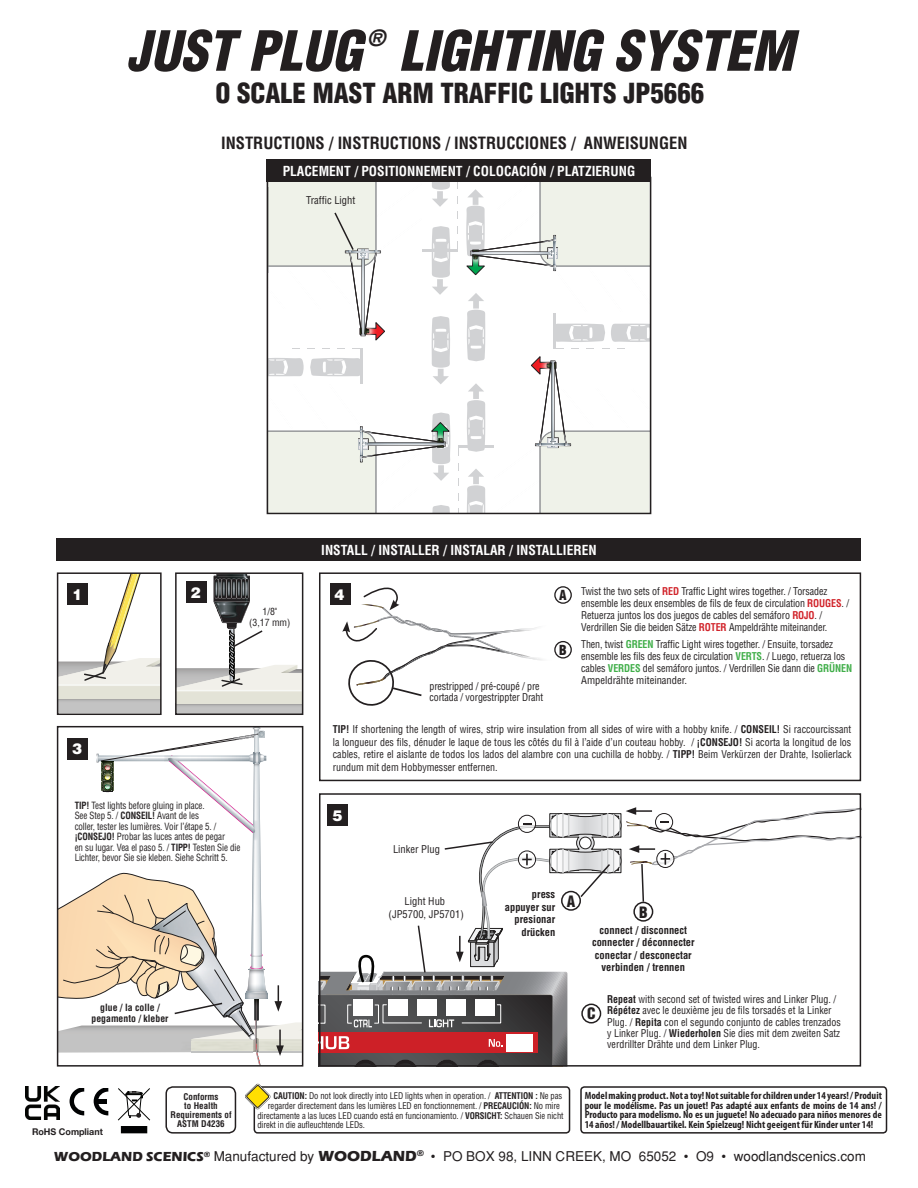
<style>
.page{position:relative;width:918px;height:1188px;background:#fff}
.page>*{position:absolute;margin:0;border:0;box-sizing:border-box;transform-origin:0 0}
.t1{font:italic 900 condensed 54px "Helvetica";color:#231f20}
.t2{font:900 condensed 27px "Helvetica";color:#231f20}
.t3{font:italic 900 condensed 21.9px "Helvetica";color:#231f20}
.t4{font:700 condensed 16.5px "Helvetica";color:#231f20}
.t5{font:900 condensed 15.3px "Helvetica";color:#231f20}
.t6{font:900 15px "Helvetica";color:#fff}
.t7{font:13.5px "Helvetica";color:#231f20}
.t8{font:700 condensed 13.5px "Helvetica";color:#fff}
.t9{font:900 condensed 13.5px "Helvetica";color:#231f20}
.t10{font:condensed 10.5px/12px "Helvetica";letter-spacing:-.01em;color:#231f20;scale:.95 1}
.t11{font:700 condensed 10.5px/9.8px "Myriad Pro";color:#231f20;text-align:justify}
.t12{font:700 condensed 10.5px/12.6px "Helvetica";color:#231f20;text-align:right}
.t13{font:condensed 10.5px/12.6px "Helvetica";letter-spacing:-.01em;color:#231f20;text-align:center}
.t14{font:condensed 9.75px/10.5px "Helvetica";letter-spacing:-.01em;color:#231f20;scale:.92 1}
.t15{font:700 condensed 9.75px/10.5px "Helvetica";color:#231f20;text-align:center}
.t16{font:condensed 9.75px/10.5px "Helvetica";letter-spacing:-.01em;color:#231f20;text-align:center}
.t17{font:700 9.3px "Helvetica Neue";color:#231f20}
.t18{font:condensed 9px "Helvetica";letter-spacing:-.01em;color:#231f20;scale:.95 1}
.t19{font:700 condensed 9px/9px "Helvetica";color:#231f20;text-align:center}
.s1{font-weight:700}
.s2{font-weight:900;font-size:13.5px}
.s3{font-weight:700;color:#d1232a}
.s4{font-weight:700;color:#40ae49}
.s5{font-family:"Eras ITC";font-weight:700}
.s6{font-family:"Eras ITC";font-weight:700;font-size:15px}
</style>
<div class="page">
<div style="left:57px;top:538px;width:804px;height:23px;background:#231f20"></div>
<div style="left:328px;top:804px;width:20px;height:22px;background:#231f20"></div>
<svg style="left:319px;top:807px;width:542px;height:260px"></svg>
<div style="left:319px;top:572px;width:542px;height:209px;border:2px solid #231f20"></div>
<div style="left:554px;top:586px;width:18px;height:18px;border:1px solid #231f20;border-radius:50%"></div>
<div style="left:554px;top:641px;width:18px;height:18px;border:1px solid #231f20;border-radius:50%"></div>
<svg style="left:342px;top:583px;width:215px;height:123px"></svg>
<div style="left:330px;top:583px;width:20px;height:22px;background:#231f20"></div>
<div style="left:175px;top:572px;width:128px;height:143px;border:2px solid #231f20"></div>
<svg style="left:176px;top:573px;width:127px;height:141px"></svg>
<svg style="left:60px;top:575px;width:99px;height:137px"></svg>
<div style="left:57px;top:572px;width:105px;height:143px;border:2px solid #231f20"></div>
<div style="left:68px;top:583px;width:20px;height:22px;background:#231f20"></div>
<div style="left:580px;top:1086px;width:307px;height:48px;border:2px solid #231f20;border-radius:3px"></div>
<div style="left:254px;top:1086px;width:316px;height:48px;border:2px solid #231f20;border-radius:3px"></div>
<svg style="left:245px;top:1083px;width:26px;height:28px"></svg>
<div style="left:165px;top:1086px;width:71px;height:48px;border:2px solid #231f20;border-radius:7px"></div>
<div style="left:121px;top:1127px;width:26px;height:6px;background:#010203"></div>
<div style="left:121px;top:1126px;width:26px;height:7px;border:1px solid #040503"></div>
<svg style="left:117px;top:1088px;width:33px;height:33px"></svg>
<svg style="left:70px;top:1088px;width:14px;height:27px"></svg>
<svg style="left:94px;top:1088px;width:14px;height:27px"></svg>
<div style="left:96px;top:1099px;width:10px;height:5px;background:#010203"></div>
<img style="left:26px;top:1086px;width:33px;height:34px">
<img style="left:451px;top:226px;width:7px;height:26px">
<svg style="left:466px;top:182px;width:182px;height:329px"></svg>
<svg style="left:267px;top:182px;width:184px;height:331px"></svg>
<div style="left:267px;top:159px;width:384px;height:23px;background:#231f20"></div>
<svg style="left:58px;top:727px;width:245px;height:339px"></svg>
<h1 class="t1" style="left:126px;top:17px;width:237px">JUST PLUG</h1>
<h3 class="t3" style="left:367px;top:25px;width:20px">®</h3>
<h1 class="t1" style="left:399px;top:17px;width:396px">LIGHTING SYSTEM</h1>
<h2 class="t2" style="left:215px;top:76px;width:491px">O SCALE MAST ARM TRAFFIC LIGHTS JP5666</h2>
<h3 class="t4" style="left:221px;top:133px;width:468px">INSTRUCTIONS / INSTRUCTIONS / INSTRUCCIONES / ANWEISUNGEN</h3>
<p class="t8" style="left:283px;top:163px;width:354px">PLACEMENT / POSITIONNEMENT / COLOCACIÓN / PLATZIERUNG</p>
<p class="t13" style="left:306px;top:194px;width:51px">Traffic Light</p>
<h3 class="t6" style="left:72px;top:585px;width:12px">1</h3>
<h3 class="t6" style="left:191px;top:583px;width:12px">2</h3>
<p class="t16" style="left:249px;top:606px;width:43px">1/8"<br>(3,17 mm)</p>
<h3 class="t6" style="left:72px;top:739px;width:12px">3</h3>
<p class="t14" style="left:75px;top:800px;width:182px"><span class="s1">TIP!</span> Test lights before gluing in place.<br>See Step 5. / <span class="s1">CONSEIL!</span> Avant de les<br>coller, tester les lumières. Voir l’étape 5. / <span class="s1">¡CONSEJO!</span> Probar las luces antes de pegar<br>en su lugar. Vea el paso 5. / <span class="s1">TIPP!</span> Testen Sie die Lichter, bevor Sie sie kleben. Siehe Schritt 5.</p>
<p class="t15" style="left:92px;top:1002px;width:78px">glue / la colle / pegamento / kleber</p>
<p class="t8" style="left:321px;top:542px;width:277px">INSTALL / INSTALLER / INSTALAR / INSTALLIEREN</p>
<p class="t10" style="left:581px;top:585px;width:284px;text-indent:-22px"><span class="s2">A</span> Twist the two sets of <span class="s3">RED</span> Traffic Light wires together. / Torsadez ensemble les deux ensembles de fils de feux de circulation <span class="s3">ROUGES</span>. / Retuerza juntos los dos juegos de cables del semáforo <span class="s3">ROJO</span>. / Verdrillen Sie die beiden Sätze <span class="s3">ROTER</span> Ampeldrähte miteinander.</p>
<p class="t9" style="left:559px;top:642px;width:9px">B</p>
<p class="t10" style="left:581px;top:638px;width:287px">Then, twist <span class="s4">GREEN</span> Traffic Light wires together. / Ensuite, torsadez ensemble les fils des feux de circulation <span class="s4">VERTS</span>. / Luego, retuerza los cables <span class="s4">VERDES</span> del semáforo juntos. / Verdrillen Sie dann die <span class="s4">GRÜNEN </span>Ampeldrähte miteinander.</p>
<p class="t10" style="left:333px;top:723px;width:547px;line-height:12.6px;text-align:justify"><span class="s1">TIP!</span> If shortening the length of wires, strip wire insulation from all sides of wire with a hobby knife. / <span class="s1">CONSEIL!</span> Si raccourcissant la longueur des fils, dénuder le laque de tous les côtés du fil à l’aide d’un couteau hobby. / <span class="s1">¡CONSEJO!</span> Si acorta la longitud de los cables, retire el aislante de todos los lados del alambre con una cuchilla de hobby. / <span class="s1">TIPP!</span> Beim Verkürzen der Drahte, Isolierlack rundum mit dem Hobbymesser entfernen.</p>
<h3 class="t6" style="left:335px;top:584px;width:12px">4</h3>
<p class="t10" style="left:430px;top:681px;width:121px;line-height:11.2px">prestripped / pré-coupé / pre cortada / vorgestrippter Draht</p>
<h3 class="t6" style="left:332px;top:805px;width:12px">5</h3>
<p class="t13" style="left:393px;top:842px;width:48px">Linker Plug</p>
<p class="t13" style="left:389px;top:895px;width:77px">Light Hub (JP5700, JP5701)</p>
<p class="t12" style="left:505px;top:888px;width:52px">press appuyer sur presionar drücken</p>
<h3 class="t5" style="left:567px;top:892px;width:10px">A</h3>
<h3 class="t5" style="left:639px;top:902px;width:10px">B</h3>
<p class="t12" style="left:592px;top:923px;width:104px;text-align:center">connect / disconnect connecter / déconnecter conectar / desconectar verbinden / trennen</p>
<p class="t10" style="left:607px;top:993px;width:248px;line-height:11.2px"><span class="s1">Repeat</span> with second set of twisted wires and Linker Plug. / <span class="s1">Répétez</span> avec le deuxième jeu de fils torsadés et la Linker Plug. / <span class="s1">Repita</span> con el segundo conjunto de cables trenzados y Linker Plug. / <span class="s1">Wiederholen</span> Sie dies mit dem zweiten Satz verdrillter Drähte und dem Linker Plug.</p>
<h3 class="t5" style="left:587px;top:1004px;width:10px">C</h3>
<p class="t17" style="left:32px;top:1124px;width:72px">RoHS Compliant</p>
<p class="t19" style="left:171px;top:1092px;width:62px">Conforms<br>to Health<br>Requirements of<br>ASTM D4236</p>
<p class="t18" style="left:273px;top:1090px;width:306px"><span class="s1">CAUTION:</span> Do not look directly into LED lights when in operation. / <span class="s1">ATTENTION :</span> Ne pas</p>
<p class="t18" style="left:268px;top:1100px;width:309px">regarder directement dans les lumières LED en fonctionnement. / <span class="s1">PRECAUCIÓN:</span> No mire</p>
<p class="t18" style="left:257px;top:1110px;width:324px">directamente a las luces LED cuando está en funcionamiento. / <span class="s1">VORSICHT:</span> Schauen Sie nicht</p>
<p class="t18" style="left:257px;top:1120px;width:115px">direkt in die aufleuchtende LEDs.</p>
<p class="t11" style="left:585px;top:1090px;width:299px">Model making product. Not a toy! Not suitable for children under 14 years! / Produit pour le modélisme. Pas un jouet! Pas adapté aux enfants de moins de 14 ans! / Producto para modelismo. No es un juguete! No adecuado para niños menores de 14 años! / Modellbauartikel. Kein Spielzeug! Nicht geeigent für Kinder unter 14!</p>
<p class="t7" style="left:54px;top:1148px;width:814px"><span class="s5">WOODLAND SCENICS</span><sup>®</sup> Manufactured by <span class="s6">WOODLAND</span><sup>®</sup> • PO BOX 98, LINN CREEK, MO 65052 • O9 • woodlandscenics.com</p>
</div>
